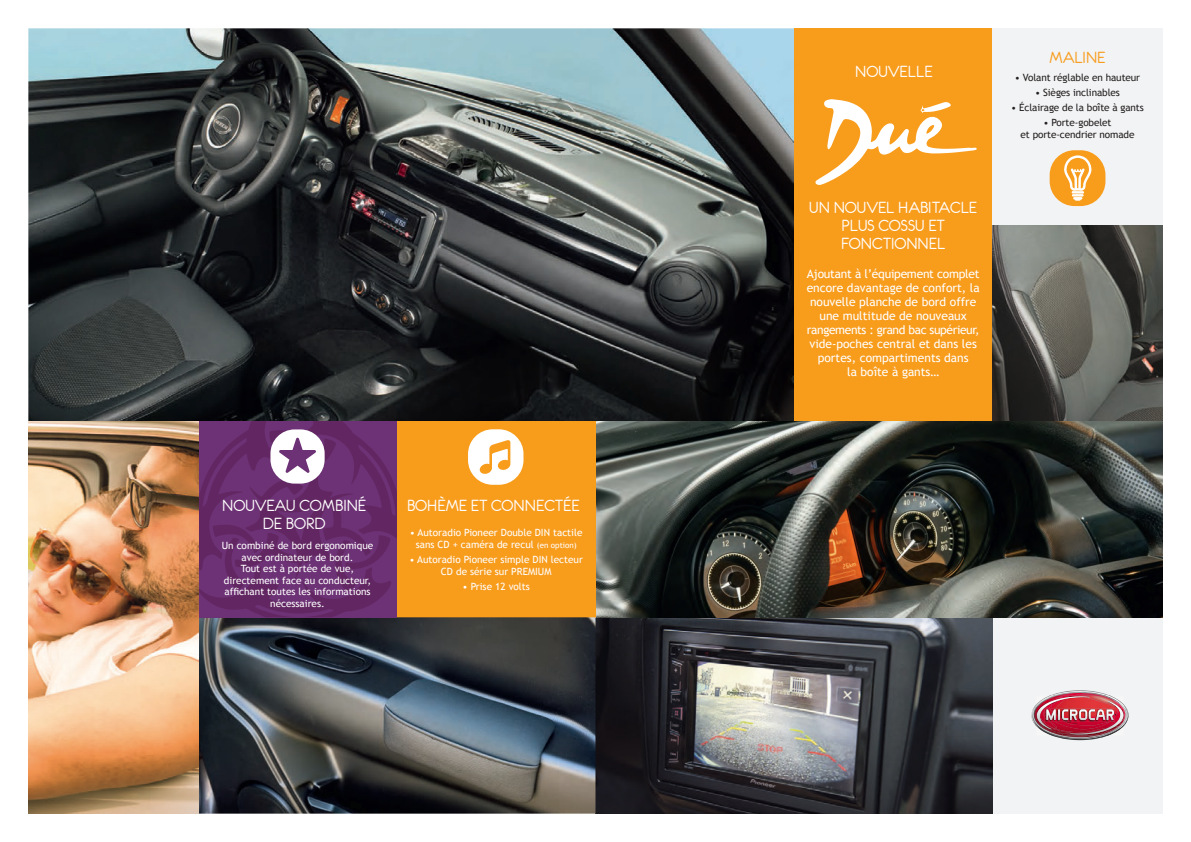
<style>
.page{position:relative;width:1191px;height:842px;background:#fff}
.page>*{position:absolute;margin:0;border:0;box-sizing:border-box;transform-origin:0 0}
.t1{font:18px/18px "Eurofurenceregular";color:#fff;text-align:center}
.t2{font:18px "Eurofurenceregular";color:#f89c1c}
.t3{font:12px/14px "Trebuchet MS";color:#fff;text-align:center}
.t4{font:10px/11.5px "Trebuchet MS";color:#fff;text-align:center}
.t5{font:10px/12px "Trebuchet MS";letter-spacing:-.01em;color:#231f20;text-align:center}
.s1{font-size:8px}
</style>
<div class="page">
<div style="left:992px;top:617px;width:170px;height:197px;background:#f2f3f4"></div>
<img style="left:595px;top:617px;width:397px;height:197px">
<div style="left:794px;top:28px;width:198px;height:393px;background:#f89c1c"></div>
<img style="left:595px;top:421px;width:567px;height:196px">
<div style="left:397px;top:421px;width:198px;height:196px;background:#f89c1c"></div>
<img style="left:28px;top:28px;width:766px;height:393px">
<img style="left:1031px;top:690px;width:98px;height:50px">
<img style="left:1102px;top:701px;width:18px;height:29px">
<svg style="left:815px;top:99px;width:161px;height:86px"></svg>
<img style="left:198px;top:617px;width:397px;height:197px">
<img style="left:28px;top:421px;width:170px;height:393px">
<img style="left:992px;top:225px;width:170px;height:196px">
<div style="left:992px;top:28px;width:170px;height:197px;background:#f2f3f4"></div>
<svg style="left:198px;top:421px;width:200px;height:197px;background:#703873"></svg>
<div style="left:1049px;top:150px;width:56px;height:56px;background:#f89c1c;border-radius:25px"></div>
<svg style="left:1064px;top:155px;width:28px;height:46px"></svg>
<div style="left:468px;top:429px;width:55px;height:56px;background:#fff;border-radius:25px"></div>
<svg style="left:480px;top:440px;width:30px;height:34px"></svg>
<h1 class="t1" style="left:222px;top:496px;width:146px">NOUVEAU COMBINÉ<br>DE BORD</h1>
<p class="t4" style="left:222px;top:540px;width:153px">Un combiné de bord ergonomique avec ordinateur de bord.<br>Tout est à portée de vue, directement face au conducteur, affichant toutes les informations nécessaires.</p>
<h1 class="t1" style="left:407px;top:496px;width:174px">BOHÈME ET CONNECTÉE</h1>
<p class="t4" style="left:410px;top:527px;width:174px;line-height:12px">• Autoradio Pioneer Double DIN tactile sans CD + caméra de recul <span class="s1">(en option)</span></p>
<p class="t4" style="left:409px;top:553px;width:175px;line-height:12px">• Autoradio Pioneer simple DIN lecteur<br>CD de série sur PREMIUM</p>
<p class="t4" style="left:462px;top:581px;width:69px">• Prise 12 volts</p>
<h1 class="t1" style="left:855px;top:63px;width:79px">NOUVELLE</h1>
<h1 class="t1" style="left:809px;top:198px;width:169px">UN NOUVEL HABITACLE<br>PLUS COSSU ET<br>FONCTIONNEL</h1>
<p class="t3" style="left:806px;top:267px;width:174px">Ajoutant à l’équipement complet encore davantage de confort, la nouvelle planche de bord offre une multitude de nouveaux rangements : grand bac supérieur, vide-poches central et dans les portes, compartiments dans<br>la boîte à gants…</p>
<h1 class="t2" style="left:1049px;top:48px;width:57px">MALINE</h1>
<p class="t5" style="left:1015px;top:72px;width:127px">• Volant réglable en hauteur</p>
<p class="t5" style="left:1035px;top:86px;width:86px">• Sièges inclinables</p>
<p class="t5" style="left:1011px;top:101px;width:134px">• Éclairage de la boîte à gants</p>
<p class="t5" style="left:1020px;top:116px;width:115px">• Porte-gobelet<br>et porte-cendrier nomade</p>
</div>
